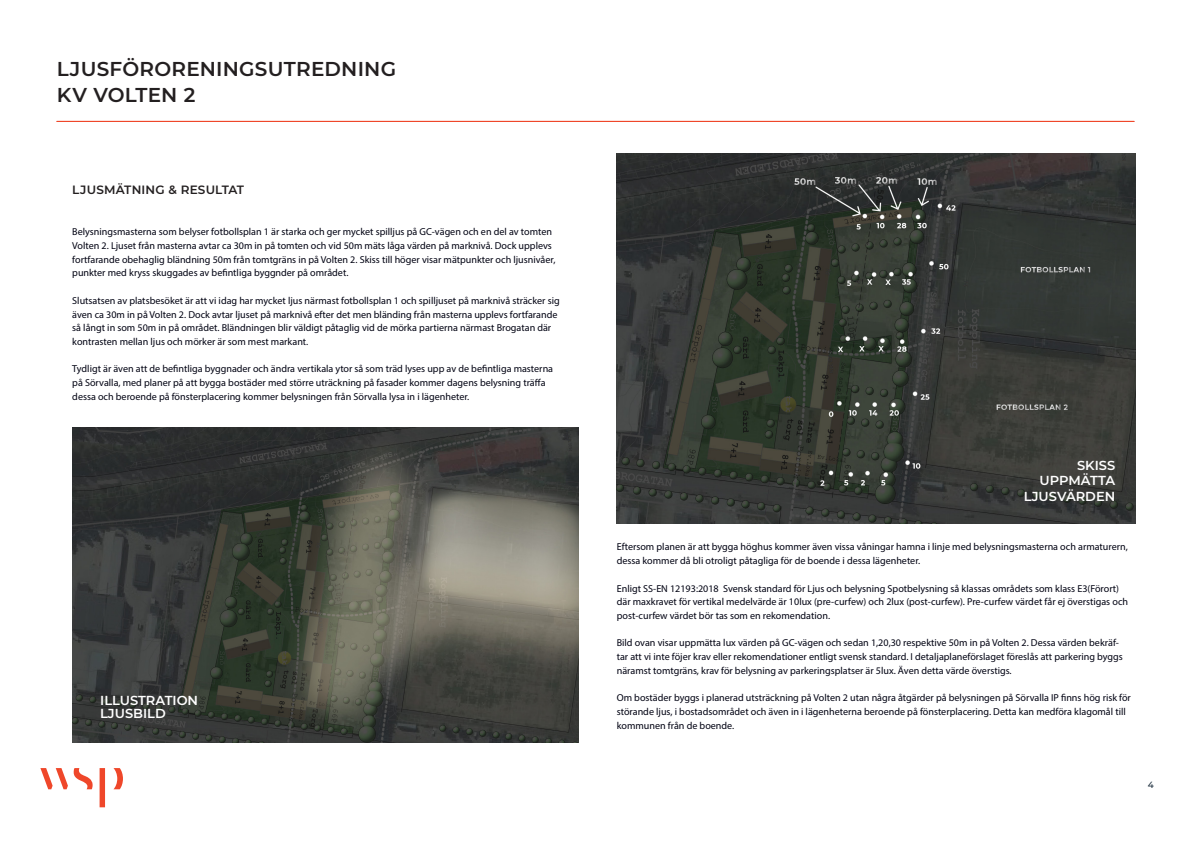
<style>
.page{position:relative;width:1191px;height:842px;background:#fff}
.page>*{position:absolute;margin:0;border:0;box-sizing:border-box;transform-origin:0 0}
.Rubrik_1_onumrerad{font:600 20px "Montserrat";letter-spacing:.01em;color:#231f20}
.pratbubbla{font:600 13px/13px "Montserrat";color:#fff}
.Rubrik_2_onumrerad{font:600 12px "Montserrat";letter-spacing:.015em;color:#231f20}
.Brödtext_första_raden{font:10.1px/13.7px "Myriad Pro";color:#000212}
.t1{font:500 9px "Montserrat";color:#172938}
</style>
<div class="page">
<svg style="left:113px;top:768px;width:10px;height:21px"></svg>
<svg style="left:40px;top:768px;width:28px;height:21px"></svg>
<svg style="left:100px;top:768px;width:5px;height:39px"></svg>
<svg style="left:74px;top:768px;width:19px;height:21px"></svg>
<img style="left:617px;top:153px;width:518px;height:370px">
<hr style="left:57px;top:121px;width:1077px;height:1px;background:#ef472a">
<img style="left:72px;top:427px;width:506px;height:315px">
<p class="Rubrik_1_onumrerad" style="left:57px;top:55px;width:341px">LJUSFÖRORENINGSUTREDNING</p>
<p class="Rubrik_1_onumrerad" style="left:57px;top:81px;width:140px">KV VOLTEN 2</p>
<p class="Rubrik_2_onumrerad" style="left:72px;top:181px;width:173px">LJUSMÄTNING &amp; RESULTAT</p>
<p class="Brödtext_första_raden" style="left:72px;top:225px;width:484px">Belysningsmasterna som belyser fotbollsplan 1 är starka och ger mycket spilljus på GC-vägen och en del av tomten Volten 2. Ljuset från masterna avtar ca 30m in på tomten och vid 50m mäts låga värden på marknivå. Dock upplevs fortfarande obehaglig bländning 50m från tomtgräns in på Volten 2. Skiss till höger visar mätpunkter och ljusnivåer, punkter med kryss skuggades av befintliga byggnder på området.</p>
<p class="Brödtext_första_raden" style="left:72px;top:293px;width:489px">Slutsatsen av platsbesöket är att vi idag har mycket ljus närmast fotbollsplan 1 och spilljuset på marknivå sträcker sig även ca 30m in på Volten 2. Dock avtar ljuset på marknivå efter det men bländing från masterna upplevs fortfarande så långt in som 50m in på området. Bländningen blir väldigt påtaglig vid de mörka partierna närmast Brogatan där kontrasten mellan ljus och mörker är som mest markant.</p>
<p class="Brödtext_första_raden" style="left:72px;top:362px;width:482px">Tydligt är även att de befintliga byggnader och ändra vertikala ytor så som träd lyses upp av de befintliga masterna på Sörvalla, med planer på att bygga bostäder med större uträckning på fasader kommer dagens belysning träffa dessa och beroende på fönsterplacering kommer belysningen från Sörvalla lysa in i lägenheter.</p>
<p class="pratbubbla" style="left:100px;top:693px;width:99px">ILLUSTRATION<br>LJUSBILD</p>
<p class="pratbubbla" style="left:1077px;top:458px;width:40px">SKISS</p>
<p class="pratbubbla" style="left:1039px;top:474px;width:77px">UPPMÄTTA</p>
<p class="pratbubbla" style="left:1024px;top:489px;width:93px">LJUSVÄRDEN</p>
<p class="Brödtext_första_raden" style="left:617px;top:540px;width:512px">Eftersom planen är att bygga höghus kommer även vissa våningar hamna i linje med belysningsmasterna och armaturern, dessa kommer då bli otroligt påtagliga för de boende i dessa lägenheter.</p>
<p class="Brödtext_första_raden" style="left:617px;top:581px;width:513px">Enligt SS-EN 12193:2018 Svensk standard för Ljus och belysning Spotbelysning så klassas områdets som klass E3(Förort) där maxkravet för vertikal medelvärde är 10lux (pre-curfew) och 2lux (post-curfew). Pre-curfew värdet får ej överstigas och post-curfew värdet bör tas som en rekomendation.</p>
<p class="Brödtext_första_raden" style="left:617px;top:636px;width:507px">Bild ovan visar uppmätta lux värden på GC-vägen och sedan 1,20,30 respektive 50m in på Volten 2. Dessa värden bekräf&shy;tar att vi inte föjer krav eller rekomendationer entligt svensk standard. I detaljaplaneförslaget föreslås att parkering byggs näramst tomtgräns, krav för belysning av parkeringsplatser är 5lux. Även detta värde överstigs.</p>
<p class="Brödtext_första_raden" style="left:617px;top:691px;width:515px">Om bostäder byggs i planerad utsträckning på Volten 2 utan några åtgärder på belysningen på Sörvalla IP finns hög risk för störande ljus, i bostadsområdet och även in i lägenheterna beroende på fönsterplacering. Detta kan medföra klagomål till kommunen från de boende.</p>
<p class="t1" style="left:1147px;top:778px;width:8px">4</p>
</div>
